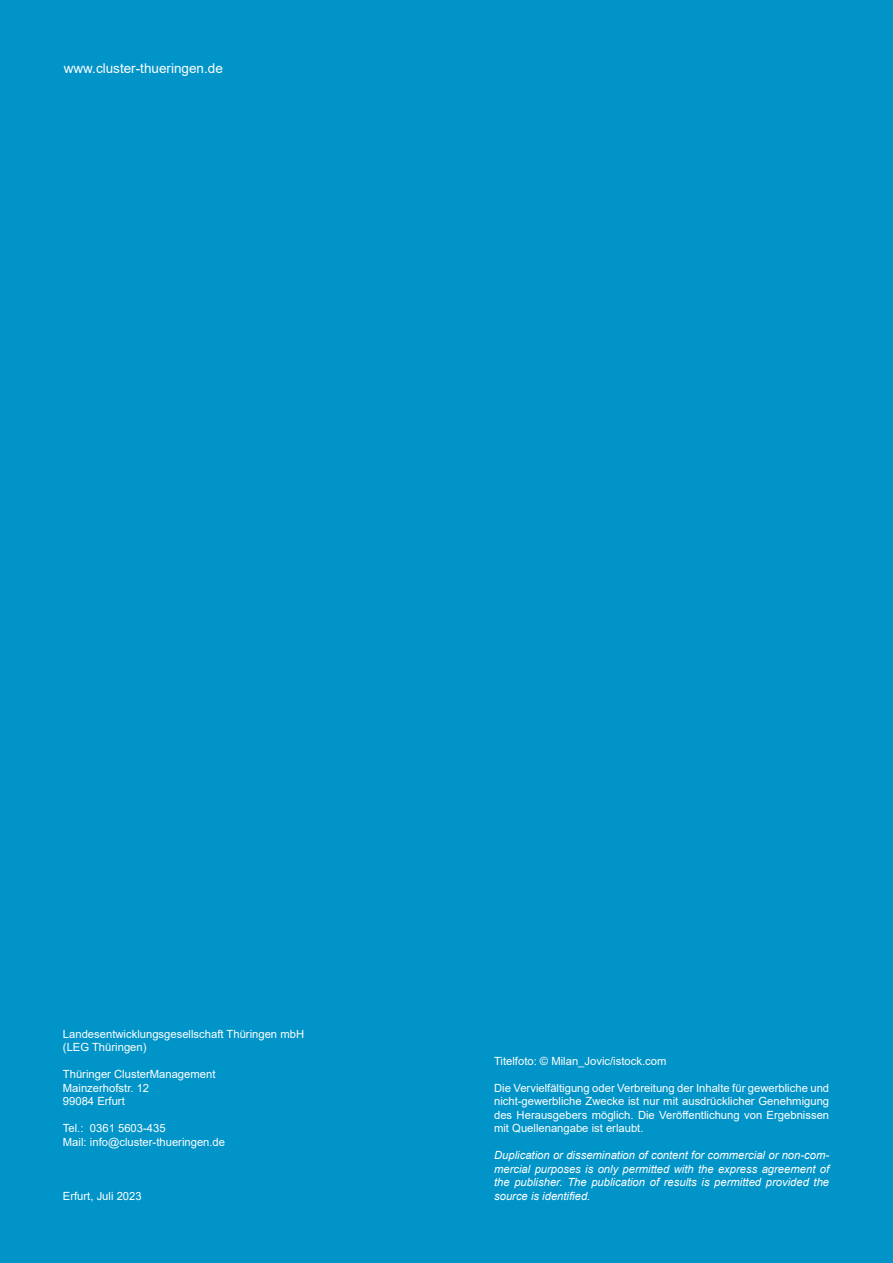
<style>
.page{position:relative;width:893px;height:1263px;background:#0094c8}
.page>*{position:absolute;margin:0;border:0;box-sizing:border-box;transform-origin:0 0}
.t1{font:13.5px "Arial";color:#fff}
.t2{font:11.25px/13.5px "Arial";color:#fff}
.t3{font:italic 11.25px/13.5px "Arial";color:#fff;text-align:justify}
</style>
<div class="page">
<p class="t1" style="left:64px;top:59px;width:161px">www.cluster-thueringen.de</p>
<p class="t2" style="left:63px;top:1027px;width:243px">Landesentwicklungsgesellschaft Thüringen mbH (LEG Thüringen)</p>
<p class="t2" style="left:63px;top:1067px;width:154px">Thüringer ClusterManagement<br>Mainzerhofstr. 12<br>99084 Erfurt</p>
<p class="t2" style="left:63px;top:1121px;width:164px">Tel.: 0361 5603-435<br>Mail: info@cluster-thueringen.de</p>
<p class="t2" style="left:63px;top:1189px;width:80px">Erfurt, Juli 2023</p>
<p class="t2" style="left:494px;top:1054px;width:174px">Titelfoto: © Milan_Jovic/istock.com</p>
<p class="t2" style="left:494px;top:1081px;width:337px;text-align:justify">Die Vervielfältigung oder Verbreitung der Inhalte für gewerbliche und nicht-gewerbliche Zwecke ist nur mit ausdrücklicher Genehmigung des Herausgebers möglich. Die Veröffentlichung von Ergebnissen mit Quellenangabe ist erlaubt.</p>
<p class="t3" style="left:494px;top:1149px;width:337px">Duplication or dissemination of content for commercial or non-com&shy;mercial purposes is only permitted with the express agreement of the publisher. The publication of results is permitted provided the source is identified.</p>
</div>
